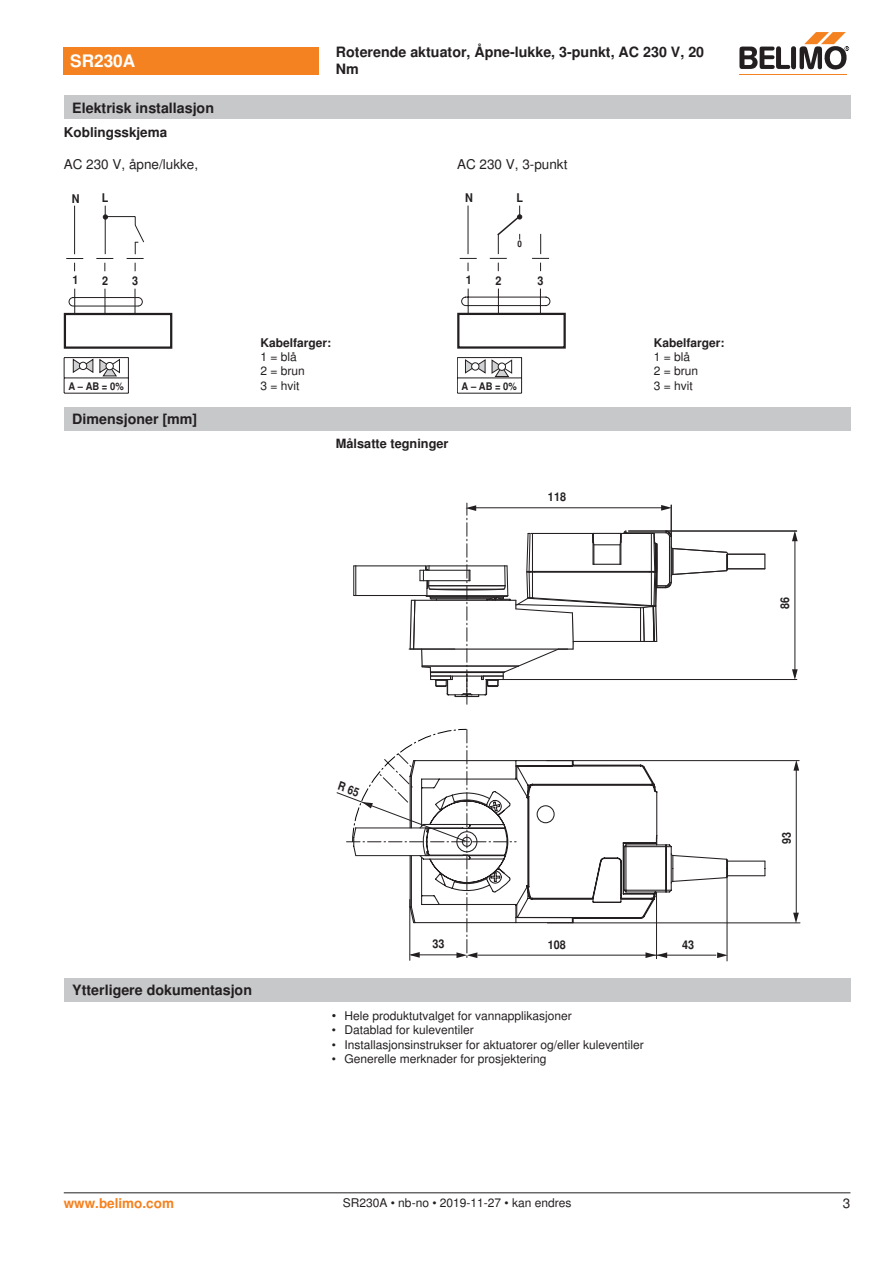
<style>
.page{position:relative;width:893px;height:1263px;background:#fff}
.page>*{position:absolute;margin:0;border:0;box-sizing:border-box;transform-origin:0 0}
.t1{font:700 17.25px "Nimbus Sans BEL";color:#fff}
.t2{font:700 14.25px/17.1px "Nimbus Sans BEL";color:#231f20}
.Anschluss_Schema_Bas{font:13.5px "Nimbus Sans BEL";color:#231f20}
.t3{font:700 13.5px "Nimbus Sans BEL";color:#231f20}
.t4{font:700 13.5px "Nimbus Sans BEL";color:#f58220}
.Rechtsbündig_Footer{font:13.5px "Nimbus Sans BEL";color:#231f20}
.t5{font:700 12.75px "Nimbus Sans BEL";color:#231f20}
.Bulletpoints{font:12px "Nimbus Sans BEL";color:#231f20}
.Legende{font:12px/14.4px "Nimbus Sans BEL";color:#231f20}
.Footer_EU_center{font:12px "Nimbus Sans BEL";color:#231f20}
.t6{font:700 12px "Nimbus Sans BEL";color:#231f20;scale:.9 1}
.Anschluss_Schema_Bas-2{font:700 12px "Nimbus Sans BEL";color:#231f20}
.t7{font:700 10.5px "Nimbus Sans BEL";color:#231f20;scale:.9 1}
.t8{font:700 9px "Nimbus Sans BEL";color:#231f20;scale:.9 1}
.s1{font-size:12.75px}
</style>
<div class="page">
<div style="left:64px;top:313px;width:108px;height:36px;border:2px solid #231f20"></div>
<svg style="left:66px;top:205px;width:79px;height:109px"></svg>
<hr style="left:64px;top:357px;width:65px;height:1px;background:#231f20">
<hr style="left:64px;top:378px;width:65px;height:1px;background:#231f20">
<svg style="left:64px;top:358px;width:1px;height:35px"></svg>
<svg style="left:128px;top:358px;width:1px;height:35px"></svg>
<hr style="left:64px;top:393px;width:65px;height:1px;background:#231f20">
<svg style="left:73px;top:358px;width:47px;height:19px"></svg>
<div style="left:79px;top:362px;width:8px;height:8px;background:#fff;border-radius:50%"></div>
<div style="left:79px;top:362px;width:8px;height:8px;border:1px solid #231f20;border-radius:50%"></div>
<hr style="left:468px;top:206px;width:1px;height:48px;background:#231f20">
<svg style="left:461px;top:288px;width:90px;height:25px"></svg>
<svg style="left:532px;top:234px;width:17px;height:37px"></svg>
<svg style="left:460px;top:258px;width:17px;height:13px"></svg>
<svg style="left:490px;top:206px;width:32px;height:65px"></svg>
<div style="left:457px;top:313px;width:109px;height:36px;border:2px solid #231f20"></div>
<hr style="left:457px;top:357px;width:65px;height:1px;background:#231f20">
<hr style="left:457px;top:378px;width:65px;height:1px;background:#231f20">
<svg style="left:457px;top:358px;width:1px;height:35px"></svg>
<svg style="left:521px;top:358px;width:1px;height:35px"></svg>
<hr style="left:457px;top:393px;width:65px;height:1px;background:#231f20">
<svg style="left:465px;top:359px;width:47px;height:18px"></svg>
<div style="left:472px;top:363px;width:7px;height:7px;background:#fff;border-radius:50%"></div>
<div style="left:471px;top:362px;width:8px;height:8px;border:1px solid #231f20;border-radius:50%"></div>
<div style="left:64px;top:407px;width:786px;height:23px;background:#c7c8ca"></div>
<hr style="left:546px;top:760px;width:253px;height:1px;background:#231f20">
<hr style="left:796px;top:765px;width:1px;height:153px;background:#231f20">
<svg style="left:793px;top:913px;width:6px;height:9px"></svg>
<svg style="left:793px;top:760px;width:6px;height:11px"></svg>
<hr style="left:727px;top:876px;width:1px;height:85px;background:#231f20">
<hr style="left:547px;top:922px;width:253px;height:1px;background:#231f20">
<hr style="left:486px;top:679px;width:311px;height:1px;background:#231f20">
<svg style="left:764px;top:555px;width:1px;height:13px"></svg>
<hr style="left:628px;top:531px;width:169px;height:1px;background:#231f20">
<hr style="left:356px;top:565px;width:70px;height:1px;background:#231f20">
<hr style="left:356px;top:595px;width:71px;height:1px;background:#231f20">
<hr style="left:727px;top:568px;width:38px;height:1px;background:#231f20">
<hr style="left:727px;top:554px;width:38px;height:1px;background:#231f20">
<svg style="left:353px;top:565px;width:3px;height:31px"></svg>
<hr style="left:410px;top:899px;width:1px;height:61px;background:#231f20">
<hr style="left:795px;top:534px;width:1px;height:142px;background:#231f20">
<svg style="left:792px;top:531px;width:6px;height:10px"></svg>
<svg style="left:792px;top:669px;width:6px;height:11px"></svg>
<svg style="left:409px;top:503px;width:320px;height:201px"></svg>
<div style="left:64px;top:978px;width:786px;height:24px;background:#c7c8ca"></div>
<div style="left:64px;top:47px;width:255px;height:27px;background:#f58220"></div>
<hr style="left:739px;top:74px;width:107px;height:1px;background:#f58220">
<svg style="left:739px;top:32px;width:110px;height:38px"></svg>
<div style="left:64px;top:96px;width:786px;height:23px;background:#c7c8ca"></div>
<hr style="left:64px;top:1192px;width:786px;height:1px;background:#231f20">
<svg style="left:336px;top:729px;width:430px;height:230px"></svg>
<p class="t1" style="left:70px;top:51px;width:67px">SR230A</p>
<p class="t2" style="left:336px;top:44px;width:370px">Roterende aktuator, Åpne-lukke, 3-punkt, AC 230 V, 20<br>Nm</p>
<p class="t2" style="left:72px;top:100px;width:143px">Elektrisk installasjon</p>
<p class="t3" style="left:64px;top:125px;width:105px">Koblingsskjema</p>
<p class="Anschluss_Schema_Bas" style="left:64px;top:156px;width:136px">AC 230 V, åpne/lukke,</p>
<p class="Anschluss_Schema_Bas" style="left:457px;top:156px;width:112px">AC 230 V, 3-punkt</p>
<p class="t6" style="left:72px;top:192px;width:10px">N</p>
<p class="t6" style="left:102px;top:191px;width:9px">L</p>
<p class="t6" style="left:465px;top:191px;width:10px">N</p>
<p class="t6" style="left:516px;top:191px;width:9px">L</p>
<p class="t8" style="left:517px;top:239px;width:7px">0</p>
<p class="t6" style="left:72px;top:273px;width:8px">1</p>
<p class="t6" style="left:102px;top:274px;width:8px">2</p>
<p class="t6" style="left:132px;top:274px;width:8px">3</p>
<p class="t6" style="left:466px;top:273px;width:8px">1</p>
<p class="t6" style="left:495px;top:274px;width:8px">2</p>
<p class="t6" style="left:537px;top:274px;width:8px">3</p>
<p class="t7" style="left:68px;top:380px;width:63px">A – AB = 0%</p>
<p class="Anschluss_Schema_Bas-2" style="left:260px;top:335px;width:72px">Kabelfarger:</p>
<p class="Legende" style="left:260px;top:350px;width:46px">1 = blå<br>2 = brun<br>3 = hvit</p>
<p class="t7" style="left:462px;top:380px;width:63px">A – AB = 0%</p>
<p class="Anschluss_Schema_Bas-2" style="left:654px;top:335px;width:72px">Kabelfarger:</p>
<p class="Legende" style="left:654px;top:350px;width:46px">1 = blå<br>2 = brun<br>3 = hvit</p>
<p class="t2" style="left:72px;top:411px;width:127px">Dimensjoner [mm]</p>
<p class="t5" style="left:336px;top:436px;width:114px">Målsatte tegninger</p>
<p class="t6" style="left:548px;top:489px;width:22px">118</p>
<p class="t6" style="left:778px;top:609px;width:15px;rotate:-90deg">86</p>
<p class="t2" style="left:72px;top:982px;width:181px">Ytterligere dokumentasjon</p>
<p class="t6" style="left:432px;top:936px;width:15px">33</p>
<p class="t6" style="left:548px;top:938px;width:22px">108</p>
<p class="Bulletpoints" style="left:332px;top:1008px;width:242px"><span class="s1">•</span> Hele produktutvalget for vannapplikasjoner</p>
<p class="Bulletpoints" style="left:332px;top:1023px;width:144px">• Datablad for kuleventiler</p>
<p class="Bulletpoints" style="left:332px;top:1037px;width:314px">• Installasjonsinstrukser for aktuatorer og/eller kuleventiler</p>
<p class="Bulletpoints" style="left:332px;top:1051px;width:216px">• Generelle merknader for prosjektering</p>
<p class="t6" style="left:682px;top:938px;width:15px">43</p>
<p class="t6" style="left:780px;top:843px;width:15px;rotate:-90deg">93</p>
<p class="t4" style="left:64px;top:1195px;width:112px">www.belimo.com</p>
<p class="Footer_EU_center" style="left:343px;top:1196px;width:230px">SR230A • nb-no • 2019-11-27 • kan endres</p>
<p class="Rechtsbündig_Footer" style="left:843px;top:1195px;width:9px">3</p>
</div>
